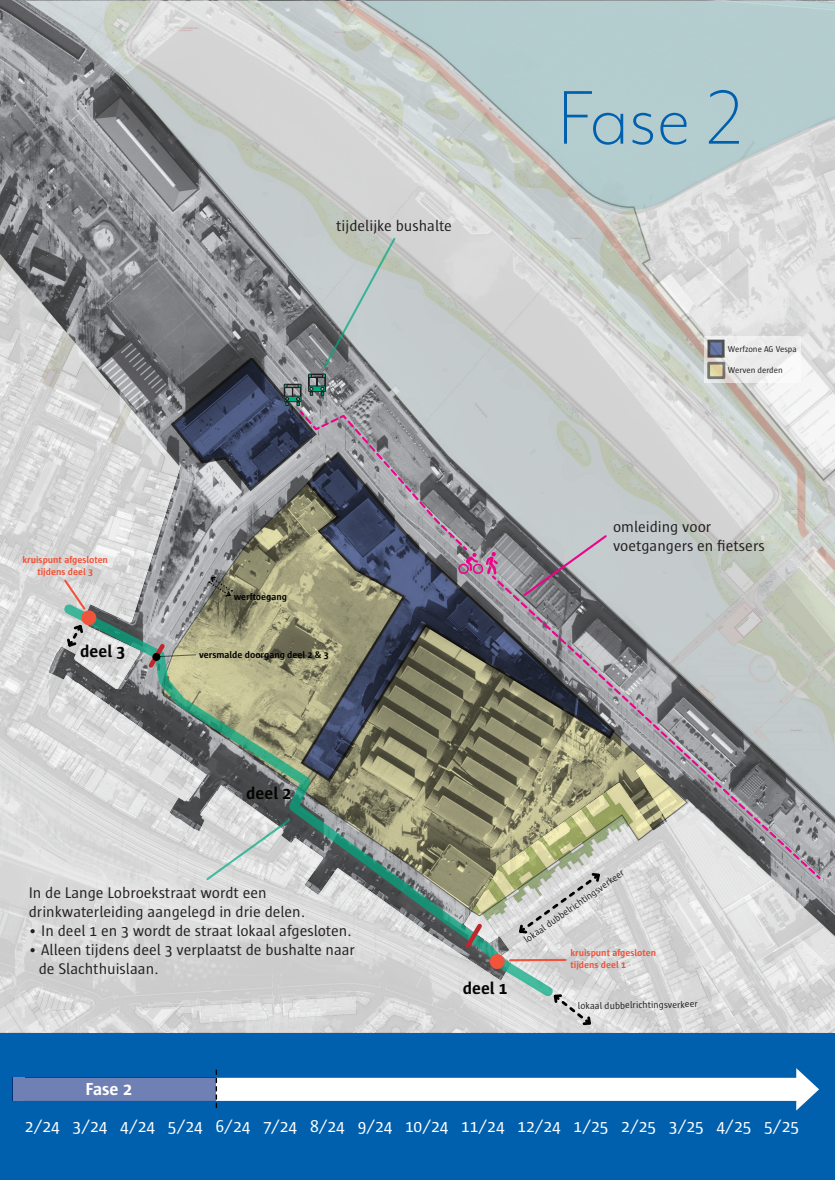
<style>
.page{position:relative;width:835px;height:1180px;background:#fff}
.page>*{position:absolute;margin:0;border:0;box-sizing:border-box;transform-origin:0 0}
.t1{font:300 87.5px "Mr Eaves Mod OT";color:#0160ad}
.t2{font:700 17.85px "Sun Antwerpen";color:#fff}
.t3{font:17.5px "Sun Antwerpen";color:#fff}
.t4{font:700 17.5px "Sun Antwerpen";color:#040503}
.t5{font:15.75px/18.9px "Sun Antwerpen";color:#231f20}
.t6{font:700 9.8px "Sun Antwerpen";color:#f0543a}
.t7{font:9.8px "Sun Antwerpen";color:#231f20}
.t8{font:700 9.8px "Sun Antwerpen";color:#040503}
.t9{font:8.75px "Sun Antwerpen";color:#231f20}
</style>
<div class="page">
<img style="left:0;top:1px;width:834px;height:1032px">
<svg style="left:703px;top:336px;width:97px;height:46px;fill:#ebebeb"></svg>
<svg style="left:498px;top:451px;width:117px;height:31px;background:#c2c9c8"></svg>
<svg style="left:162px;top:482px;width:525px;height:434px;background:#b9bdbd"></svg>
<svg style="left:64px;top:604px;width:489px;height:392px;background:#a3a79d"></svg>
<svg style="left:711px;top:344px;width:9px;height:10px"></svg>
<svg style="left:711px;top:366px;width:10px;height:9px"></svg>
<div style="left:0;top:1033px;width:834px;height:147px;background:#0160ad"></div>
<div style="left:24px;top:1077px;width:776px;height:24px;background:#fff"></div>
<svg style="left:796px;top:1068px;width:23px;height:42px"></svg>
<div style="left:13px;top:1077px;width:203px;height:24px;background:#6f80b4"></div>
<svg style="left:216px;top:1070px;width:1px;height:37px"></svg>
<svg style="left:206px;top:819px;width:84px;height:61px;background:#ced3d3"></svg>
<svg style="left:521px;top:533px;width:87px;height:40px;background:#a6a1a9"></svg>
<svg style="left:490px;top:573px;width:332px;height:308px;background:#a2a29b"></svg>
<svg style="left:516px;top:871px;width:86px;height:64px;background:#c9cac5"></svg>
<svg style="left:551px;top:992px;width:42px;height:35px"></svg>
<svg style="left:462px;top:919px;width:24px;height:32px"></svg>
<svg style="left:145px;top:640px;width:51px;height:32px;background:#a4ae96"></svg>
<div style="left:152px;top:653px;width:8px;height:8px;background:#000;border-radius:50%"></div>
<svg style="left:508px;top:958px;width:59px;height:4px"></svg>
<div style="left:489px;top:954px;width:15px;height:15px;background:#f0543a;border-radius:50%"></div>
<svg style="left:62px;top:578px;width:25px;height:33px"></svg>
<div style="left:81px;top:610px;width:15px;height:15px;background:#f0543a;border-radius:50%"></div>
<svg style="left:65px;top:622px;width:20px;height:27px"></svg>
<svg style="left:169px;top:237px;width:329px;height:360px;background:#8f9195"></svg>
<p class="t5" style="left:336px;top:216px;width:117px">tijdelijke bushalte</p>
<p class="t1" style="left:557px;top:70px;width:187px">Fase 2</p>
<p class="t9" style="left:727px;top:344px;width:70px">Werfzone AG Vespa</p>
<p class="t9" style="left:727px;top:365px;width:56px">Werven derden</p>
<p class="t6" style="left:22px;top:554px;width:87px">kruispunt afgesloten</p>
<p class="t6" style="left:37px;top:566px;width:57px">tijdens deel 3</p>
<p class="t4" style="left:80px;top:641px;width:46px">deel 3</p>
<p class="t8" style="left:234px;top:591px;width:55px">werftoegang</p>
<p class="t8" style="left:199px;top:649px;width:131px">versmalde doorgang deel 2 &amp; 3</p>
<p class="t4" style="left:246px;top:783px;width:46px">deel 2</p>
<p class="t5" style="left:29px;top:883px;width:278px">In de Lange Lobroekstraat wordt een drinkwaterleiding aangelegd in drie delen.</p>
<p class="t5" style="left:29px;top:921px;width:324px">• In deel 1 en 3 wordt de straat lokaal afgesloten.</p>
<p class="t5" style="left:39px;top:940px;width:318px;text-indent:-10px">• Alleen tijdens deel 3 verplaatst de bushalte naar de Slachthuislaan.</p>
<p class="t2" style="left:85px;top:1078px;width:48px">Fase 2</p>
<p class="t5" style="left:613px;top:517px;width:153px">omleiding voor voetgangers en fietsers</p>
<p class="t4" style="left:462px;top:978px;width:46px">deel 1</p>
<p class="t7" style="left:521px;top:936px;width:121px;rotate:-35deg">lokaal dubbelrichtingsverkeer</p>
<p class="t6" style="left:570px;top:947px;width:87px">kruispunt afgesloten</p>
<p class="t6" style="left:570px;top:959px;width:57px">tijdens deel 1</p>
<p class="t7" style="left:577px;top:1000px;width:121px;rotate:-1deg">lokaal dubbelrichtingsverkeer</p>
<p class="t3" style="left:25px;top:1115px;width:775px">2/24 3/24 4/24 5/24 6/24 7/24 8/24 9/24 10/24 11/24 12/24 1/25 2/25 3/25 4/25 5/25</p>
</div>
